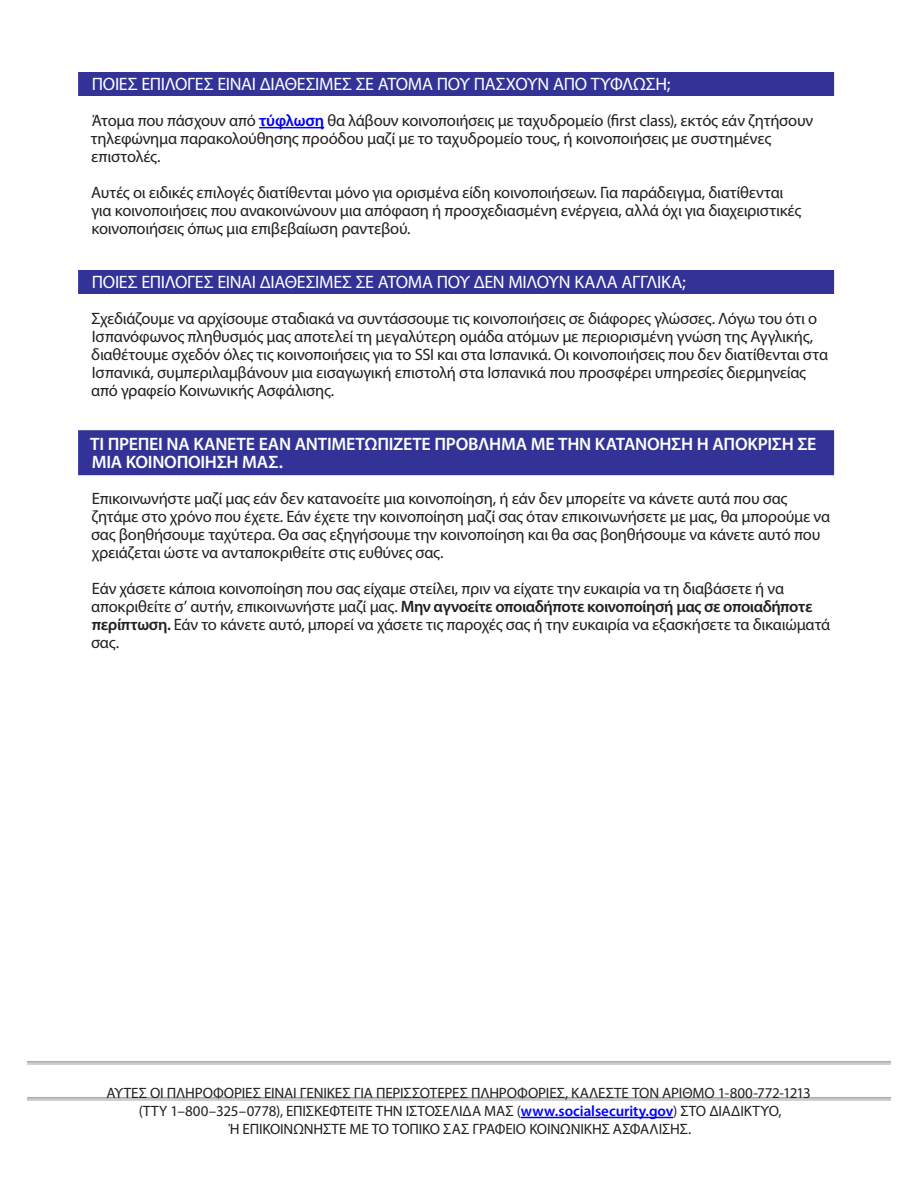
<style>
.page{position:relative;width:918px;height:1188px;background:#fff}
.page>*{position:absolute;margin:0;border:0;box-sizing:border-box;transform-origin:0 0}
.Blue_Heading{font:18px "Myriad Pro";letter-spacing:-.02em;color:#fff}
.Blue_Heading_2_lines{font:600 18px/18px "Myriad Pro";letter-spacing:-.015em;color:#fff}
.Paragraph{font:16.5px/18px "Myriad Pro";letter-spacing:-.015em;color:#231f20}
.Information{font:15px/18px "Myriad Pro";letter-spacing:-.01em;color:#231f20;text-align:center}
.s1{font-weight:600;color:#00f}
.s2{font-weight:600}
</style>
<div class="page">
<div style="left:78px;top:72px;width:756px;height:24px;background:#333397"></div>
<hr style="left:259px;top:127px;width:65px;height:1px;background:#00f">
<div style="left:78px;top:270px;width:756px;height:24px;background:#333397"></div>
<div style="left:78px;top:430px;width:756px;height:45px;background:#333397"></div>
<hr style="left:27px;top:1061px;width:864px;height:1px;background:#acacac">
<hr style="left:27px;top:1062px;width:864px;height:1px;background:#acacac">
<hr style="left:27px;top:1064px;width:864px;height:1px;background:#acacac">
<hr style="left:521px;top:1117px;width:152px;height:1px;background:#00f">
<hr style="left:27px;top:1097px;width:864px;height:1px;background:#acacac">
<hr style="left:27px;top:1098px;width:864px;height:1px;background:#acacac">
<hr style="left:27px;top:1100px;width:864px;height:1px;background:#acacac">
<h1 class="Blue_Heading" style="left:92px;top:73px;width:580px">ΠΟΙΕΣ ΕΠΙΛΟΓΕΣ ΕΙΝΑΙ ΔΙΑΘΕΣΙΜΕΣ ΣΕ ΑΤΟΜΑ ΠΟΥ ΠΑΣΧΟΥΝ ΑΠΟ ΤΥΦΛΩΣΗ;</h1>
<p class="Paragraph" style="left:91px;top:111px;width:724px">Άτομα που πάσχουν από <span class="s1">τύφλωση</span> θα λάβουν κοινοποιήσεις με ταχυδρομείο (first class), εκτός εάν ζητήσουν τηλεφώνημα παρακολούθησης προόδου μαζί με το ταχυδρομείο τους, ή κοινοποιήσεις με συστημένες επιστολές.</p>
<p class="Paragraph" style="left:91px;top:183px;width:712px">Αυτές οι ειδικές επιλογές διατίθενται μόνο για ορισμένα είδη κοινοποιήσεων. Για παράδειγμα, διατίθενται για κοινοποιήσεις που ανακοινώνουν μια απόφαση ή προσχεδιασμένη ενέργεια, αλλά όχι για διαχειριστικές κοινοποιήσεις όπως μια επιβεβαίωση ραντεβού.</p>
<h1 class="Blue_Heading" style="left:92px;top:271px;width:596px">ΠΟΙΕΣ ΕΠΙΛΟΓΕΣ ΕΙΝΑΙ ΔΙΑΘΕΣΙΜΕΣ ΣΕ ΑΤΟΜΑ ΠΟΥ ΔΕΝ ΜΙΛΟΥΝ ΚΑΛΑ ΑΓΓΛΙΚΑ;</h1>
<p class="Paragraph" style="left:91px;top:309px;width:739px">Σχεδιάζουμε να αρχίσουμε σταδιακά να συντάσσουμε τις κοινοποιήσεις σε διάφορες γλώσσες. Λόγω του ότι ο Ισπανόφωνος πληθυσμός μας αποτελεί τη μεγαλύτερη ομάδα ατόμων με περιορισμένη γνώση της Αγγλικής, διαθέτουμε σχεδόν όλες τις κοινοποιήσεις για το SSI και στα Ισπανικά. Οι κοινοποιήσεις που δεν διατίθενται στα Ισπανικά, συμπεριλαμβάνουν μια εισαγωγική επιστολή στα Ισπανικά που προσφέρει υπηρεσίες διερμηνείας από γραφείο Κοινωνικής Ασφάλισης.</p>
<h1 class="Blue_Heading_2_lines" style="left:90px;top:435px;width:728px">ΤΙ ΠΡΕΠΕΙ ΝΑ ΚΑΝΕΤΕ ΕΑΝ ΑΝΤΙΜΕΤΩΠΙΖΕΤΕ ΠΡΟΒΛΗΜΑ ΜΕ ΤΗΝ ΚΑΤΑΝΟΗΣΗ Ή ΑΠΟΚΡΙΣΗ ΣΕ<br>ΜΙΑ ΚΟΙΝΟΠΟΙΗΣΗ ΜΑΣ.</h1>
<p class="Paragraph" style="left:91px;top:489px;width:741px">Επικοινωνήστε μαζί μας εάν δεν κατανοείτε μια κοινοποίηση, ή εάν δεν μπορείτε να κάνετε αυτά που σας ζητάμε στο χρόνο που έχετε. Εάν έχετε την κοινοποίηση μαζί σας όταν επικοινωνήσετε με μας, θα μπορούμε να σας βοηθήσουμε ταχύτερα. Θα σας εξηγήσουμε την κοινοποίηση και θα σας βοηθήσουμε να κάνετε αυτό που χρειάζεται ώστε να ανταποκριθείτε στις ευθύνες σας.</p>
<p class="Paragraph" style="left:91px;top:579px;width:741px">Εάν χάσετε κάποια κοινοποίηση που σας είχαμε στείλει, πριν να είχατε την ευκαιρία να τη διαβάσετε ή να αποκριθείτε σ’ αυτήν, επικοινωνήστε μαζί μας. <span class="s2">Μην αγνοείτε οποιαδήποτε κοινοποίησή μας σε οποιαδήποτε περίπτωση.</span> Εάν το κάνετε αυτό, μπορεί να χάσετε τις παροχές σας ή την ευκαιρία να εξασκήσετε τα δικαιώματά σας.</p>
<p class="Information" style="left:106px;top:1084px;width:706px">ΑΥΤΕΣ ΟΙ ΠΛΗΡΟΦΟΡΙΕΣ ΕΙΝΑΙ ΓΕΝΙΚΕΣ ΓΙΑ ΠΕΡΙΣΣΟΤΕΡΕΣ ΠΛΗΡΟΦΟΡΙΕΣ, ΚΑΛΕΣΤΕ ΤΟΝ ΑΡΙΘΜΟ 1-800-772-1213 (TTY 1–800–325–0778), ΕΠΙΣΚΕΦΤΕΙΤΕ ΤΗΝ ΙΣΤΟΣΕΛΙΔΑ ΜΑΣ (<span class="s1">www.socialsecurity.gov</span>) ΣΤΟ ΔΙΑΔΙΚΤΥΟ,</p>
<p class="Information" style="left:229px;top:1120px;width:464px">Ή ΕΠΙΚΟΙΝΩΝΗΣΤΕ ΜΕ ΤΟ ΤΟΠΙΚΟ ΣΑΣ ΓΡΑΦΕΙΟ ΚΟΙΝΩΝΙΚΗΣ ΑΣΦΑΛΙΣΗΣ.</p>
</div>
